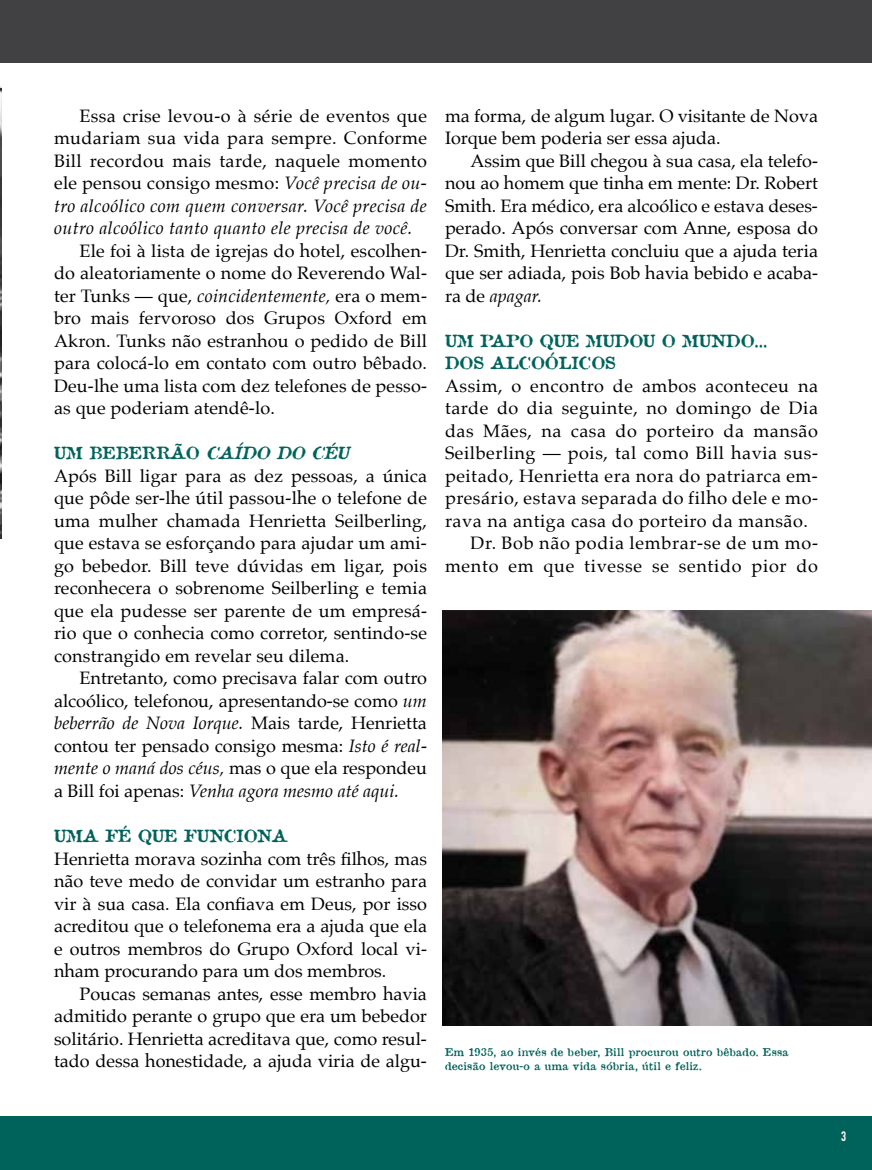
<style>
.page{position:relative;width:872px;height:1170px;background:#fff}
.page>*{position:absolute;margin:0;border:0;box-sizing:border-box;transform-origin:0 0}
.t1{font:18px/22.5px "Palatino";letter-spacing:.01em;color:#000;text-align:justify}
.t2{font:18px "Palatino";letter-spacing:.03em;color:#000}
.t3{font:18px "Palatino";letter-spacing:.04em;color:#000}
.t4{font:16.5px/22.5px "Attic";color:#00635b}
.t5{font:13.5px "DIN Engschrift Std";color:#fff}
.t6{font:10.5px/13.5px "Attic";letter-spacing:.025em;color:#00635b}
.s1{font-style:italic}
</style>
<div class="page">
<div style="left:0;top:0;width:872px;height:63px;background:#414042"></div>
<div style="left:0;top:1115px;width:872px;height:54px;background:#00635b"></div>
<img style="left:0;top:87px;width:2px;height:451px">
<img style="left:443px;top:610px;width:429px;height:415px">
<p class="t1" style="left:54px;top:104px;width:374px;text-indent:26px">Essa crise levou-o à série de eventos que mudariam sua vida para sempre. Conforme Bill recordou mais tarde, naquele momento ele pensou consigo mesmo: <span class="s1">Você precisa de ou&shy;tro alcoólico com quem conversar. Você precisa de outro alcoólico tanto quanto ele precisa de você.</span></p>
<p class="t1" style="left:54px;top:239px;width:374px;text-indent:26px">Ele foi à lista de igrejas do hotel, escolhen&shy;do aleatoriamente o nome do Reverendo Wal&shy;ter Tunks — que, <span class="s1">coincidentemente,</span> era o mem&shy;bro mais fervoroso dos Grupos Oxford em Akron. Tunks não estranhou o pedido de Bill para colocá-lo em contato com outro bêbado.<br>Deu-lhe uma lista com dez telefones de pesso&shy;as que poderiam atendê-lo.</p>
<p class="t4" style="left:54px;top:441px;width:301px">UM BEBERRÃO <span class="s1">CAÍDO DO CÉU</span></p>
<p class="t1" style="left:54px;top:464px;width:374px">Após Bill ligar para as dez pessoas, a única que pôde ser-lhe útil passou-lhe o telefone de uma mulher chamada Henrietta Seilberling, que estava se esforçando para ajudar um ami&shy;go bebedor. Bill teve dúvidas em ligar, pois reconhecera o sobrenome Seilberling e temia que ela pudesse ser parente de um empresá&shy;rio que o conhecia como corretor, sentindo-se constrangido em revelar seu dilema.</p>
<p class="t1" style="left:54px;top:667px;width:374px;text-indent:26px">Entretanto, como precisava falar com outro alcoólico, telefonou, apresentando-se como <span class="s1">um beberrão de Nova Iorque.</span> Mais tarde, Henrietta contou ter pensado consigo mesma: <span class="s1">Isto é real&shy;mente o maná dos céus,</span> mas o que ela respondeu a Bill foi apenas: <span class="s1">Venha agora mesmo até aqui.</span></p>
<p class="t4" style="left:54px;top:824px;width:235px">UMA FÉ QUE FUNCIONA</p>
<p class="t1" style="left:54px;top:847px;width:374px">Henrietta morava sozinha com três filhos, mas não teve medo de convidar um estranho para vir à sua casa. Ela confiava em Deus, por isso acreditou que o telefonema era a ajuda que ela e outros membros do Grupo Oxford local vi&shy;nham procurando para um dos membros.</p>
<p class="t1" style="left:54px;top:982px;width:374px;text-indent:26px">Poucas semanas antes, esse membro havia admitido perante o grupo que era um bebedor solitário. Henrietta acreditava que, como resul&shy;tado dessa honestidade, a ajuda viria de algu-</p>
<p class="t1" style="left:445px;top:104px;width:374px">ma forma, de algum lugar. O visitante de Nova<br>Iorque bem poderia ser essa ajuda.</p>
<p class="t1" style="left:445px;top:149px;width:374px;text-indent:26px">Assim que Bill chegou à sua casa, ela telefo&shy;nou ao homem que tinha em mente: Dr. Robert Smith. Era médico, era alcoólico e estava deses&shy;perado. Após conversar com Anne, esposa do Dr. Smith, Henrietta concluiu que a ajuda teria que ser adiada, pois Bob havia bebido e acaba&shy;ra de <span class="s1">apagar.</span></p>
<p class="t4" style="left:445px;top:329px;width:324px">UM PAPO QUE MUDOU O MUNDO...<br>DOS ALCOÓLICOS</p>
<p class="t2" style="left:445px;top:370px;width:374px">Assim, o encontro de ambos aconteceu na</p>
<p class="t2" style="left:445px;top:393px;width:374px">tarde do dia seguinte, no domingo de Dia</p>
<p class="t2" style="left:445px;top:415px;width:374px">das Mães, na casa do porteiro da mansão</p>
<p class="t2" style="left:445px;top:438px;width:374px">Seilberling — pois, tal como Bill havia sus-</p>
<p class="t2" style="left:445px;top:460px;width:374px">peitado, Henrietta era nora do patriarca em-</p>
<p class="t2" style="left:445px;top:483px;width:374px">presário, estava separada do filho dele e mo-</p>
<p class="t2" style="left:445px;top:505px;width:364px">rava na antiga casa do porteiro da mansão.</p>
<p class="t3" style="left:470px;top:528px;width:349px">Dr. Bob não podia lembrar-se de um mo-</p>
<p class="t3" style="left:445px;top:550px;width:374px">mento em que tivesse se sentido pior do</p>
<p class="t6" style="left:445px;top:1045px;width:345px">Em 1935, ao invés de beber, Bill procurou outro bêbado. Essa decisão levou-o a uma vida sóbria, útil e feliz.</p>
<p class="t5" style="left:841px;top:1128px;width:7px">3</p>
</div>
